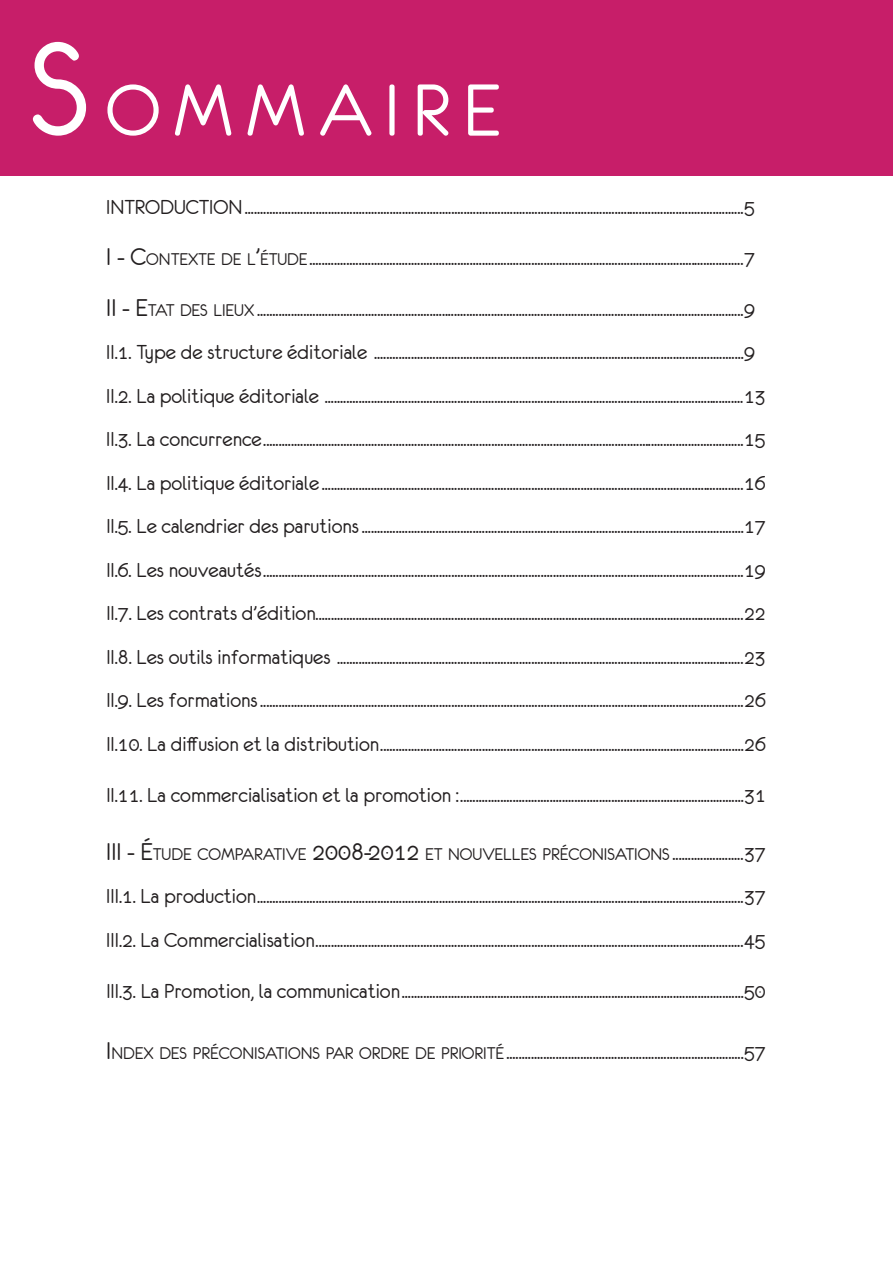
<style>
.page{position:relative;width:893px;height:1263px;background:#fff}
.page>*{position:absolute;margin:0;border:0;box-sizing:border-box;transform-origin:0 0}
.t1{font:81.9px "Eurofurenceregular";letter-spacing:.155em;color:#fff}
.t2{font:22.5px/43.5px "Eurofurenceregular";color:#231f20}
.t3{font:18.9px "Eurofurenceregular";color:#231f20}
.s1{font-size:150px}
.s2{font-size:27px}
.s3{font-size:18.9px}
</style>
<div class="page">
<div style="left:0;top:0;width:893px;height:176px;background:#c71e69"></div>
<h1 class="t1" style="left:30px;top:69px;width:465px"><span class="s1">S</span> OMM AIRE</h1>
<p class="t2" style="left:106px;top:185px;width:650px">INTRODUCTION..................................................................................................................................................................5</p>
<p class="t2" style="left:106px;top:236px;width:650px"><span class="s2">I - C</span><span class="s3">ONTEXTE DE L</span><span class="s2">’</span><span class="s3">ÉTUDE</span> .............................................................................................................................................7</p>
<p class="t2" style="left:106px;top:287px;width:661px"><span class="s2">II - E</span><span class="s3">TAT DES LIEUX</span> ..............................................................................................................................................................9<br>II.1. Type de structure éditoriale ........................................................................................................................9<br>II.2. La politique éditoriale ........................................................................................................................................13<br>II.3. La concurrence............................................................................................................................................................15<br>II.4. La politique éditoriale.........................................................................................................................................16<br>II.5. Le calendrier des parutions............................................................................................................................17<br>II.6. Les nouveautés............................................................................................................................................................19<br>II.7. Les contrats d’édition...........................................................................................................................................22<br>II.8. Les outils informatiques ....................................................................................................................................23<br>II.9. Les formations.............................................................................................................................................................26<br>II.10. La diffusion et la distribution......................................................................................................................26</p>
<p class="t2" style="left:106px;top:773px;width:661px">II.11. La commercialisation et la promotion :............................................................................................31</p>
<p class="t3" style="left:106px;top:845px;width:398px"><span class="s2">III - É</span>TUDE COMPARATIVE <span class="s2">2008-2012</span> ET NOUVELLE</p>
<p class="t2" style="left:106px;top:832px;width:661px;text-align:justify;text-indent:423px"><span class="s3">S PRÉCONISATIONS</span>.......................37<br>III.1. La production..............................................................................................................................................................37<br>III.2. La Commercialisation...........................................................................................................................................45</p>
<p class="t2" style="left:106px;top:969px;width:661px">III.3. La Promotion, la communication...............................................................................................................50</p>
<p class="t2" style="left:106px;top:1030px;width:661px"><span class="s2">I</span> <span class="s3">NDEX DES PRÉCONISATIONS PAR ORDRE DE PRIORITÉ</span> .............................................................................57</p>
</div>
